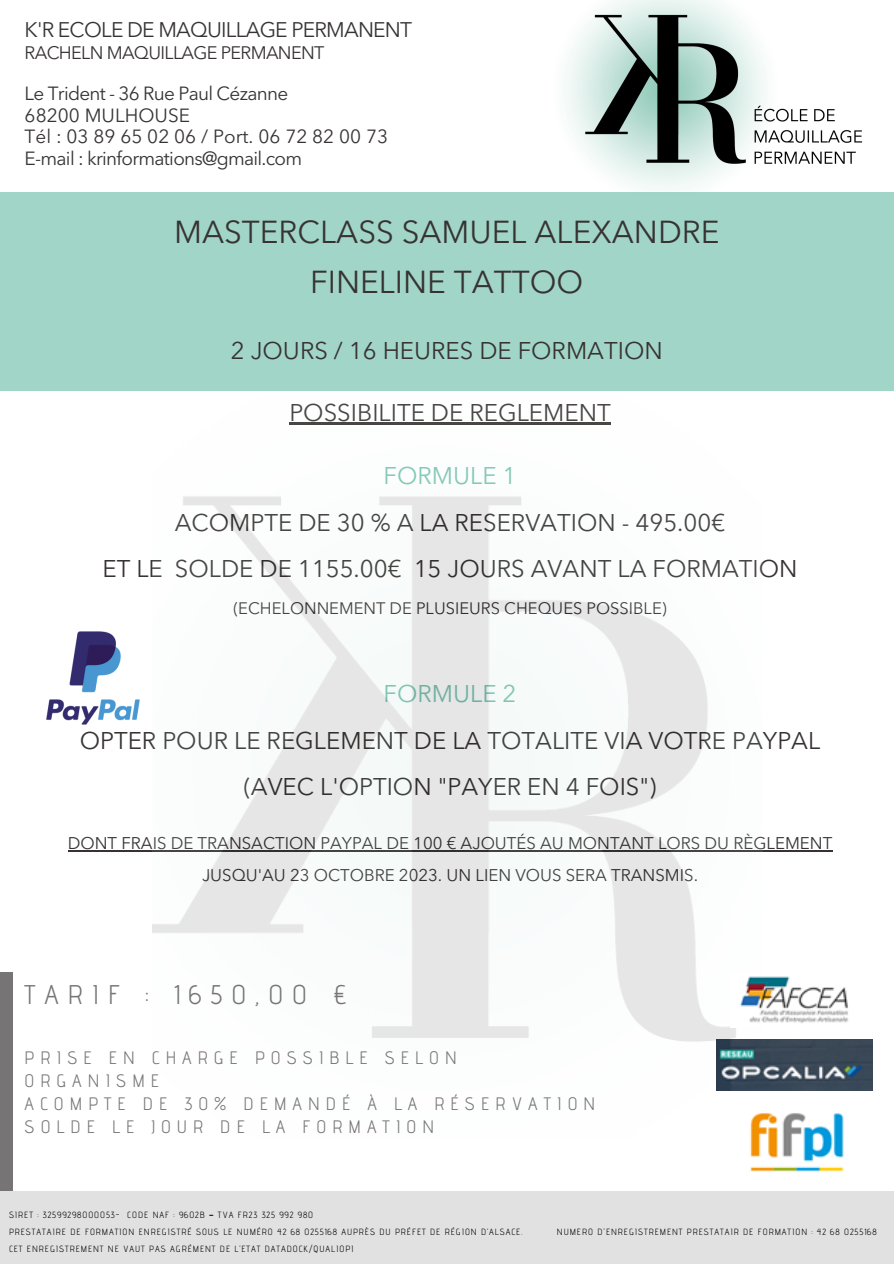
<style>
.page{position:relative;width:894px;height:1264px;background:#fff}
.page>*{position:absolute;margin:0;border:0;box-sizing:border-box;transform-origin:0 0}
.t1{font:31.5px/50.7px "Avenir Next LT Pro";color:#373333;text-align:center}
.t2{font:27px "Advent Pro";letter-spacing:.335em;color:#777475}
.t3{font:24px/46.5px "Avenir Next LT Pro";color:#373333;text-align:center}
.t4{font:21px "Avenir Next LT Pro";letter-spacing:-.035em;color:#373333}
.t5{font:18.9px/21.3px "Avenir Next LT Pro";letter-spacing:-.035em;color:#373333}
.t6{font:18px/23.1px "Advent Pro";letter-spacing:.335em;color:#777475}
.t7{font:18px "Avenir Next LT Pro";letter-spacing:-.035em;color:#373333}
.t8{font:16.8px/32.2px "Avenir Next LT Pro";color:#373333;text-align:center}
.t9{font:16.5px "Avenir Next LT Pro";color:#373333}
.t10{font:9px "Advent Pro";letter-spacing:.105em;color:#000}
.s1{color:#7bc5b1}
.s2{font-family:"Noto Sans Gurmukhi";font-weight:700}
</style>
<div class="page">
<div style="left:0;top:1191px;width:893px;height:72px;background:#e1e1e1"></div>
<div style="left:0;top:972px;width:12px;height:219px;background:#777475"></div>
<img style="left:565px;top:0;width:298px;height:190px">
<div style="left:0;top:192px;width:893px;height:198px;background:#a1d5c7"></div>
<hr style="left:68px;top:850px;width:764px;height:2px;background:#373333">
<img style="left:152px;top:422px;width:610px;height:669px">
<img style="left:46px;top:631px;width:128px;height:93px">
<img style="left:716px;top:1039px;width:155px;height:51px">
<img style="left:730px;top:972px;width:118px;height:55px">
<img style="left:750px;top:1113px;width:94px;height:59px">
<h3 class="t4" style="left:25px;top:22px;width:389px">K'R ECOLE DE MAQUILLAGE PERMANENT</h3>
<h3 class="t7" style="left:25px;top:45px;width:301px">RACHELN MAQUILLAGE PERMANENT</h3>
<h3 class="t5" style="left:25px;top:85px;width:265px">Le Trident - 36 Rue Paul Cézanne<br>68200 MULHOUSE</h3>
<h6 class="t5" style="left:25px;top:128px;width:365px">Tél : 03 89 65 02 06 / Port. 06 72 82 00 73<br>E-mail : krinformations@gmail.com</h6>
<p class="t1" style="left:174px;top:209px;width:546px">MASTERCLASS SAMUEL ALEXANDRE<br>FINELINE TATTOO</p>
<p class="t3" style="left:231px;top:329px;width:433px">2 JOURS / 16 HEURES DE FORMATION</p>
<h4 class="t3" style="left:289px;top:391px;width:323px">POSSIBILITE DE REGLEMENT</h4>
<h5 class="t3" style="left:102px;top:455px;width:696px"><span class="s1">FORMULE 1<br></span>ACOMPTE DE 30 % A LA RESERVATION - 495.00€<br>ET LE SOLDE DE 1155.00€ 15 JOURS AVANT LA FORMATION</h5>
<h5 class="t9" style="left:233px;top:601px;width:435px">(ECHELONNEMENT DE PLUSIEURS CHEQUES POSSIBLE)</h5>
<p class="t3" style="left:80px;top:672px;width:742px"><span class="s1">FORMULE 2<br></span>OPTER POUR LE REGLEMENT DE LA TOTALITE VIA VOTRE PAYPAL (AVEC L'OPTION "PAYER EN 4 FOIS")</p>
<p class="t8" style="left:68px;top:828px;width:765px">DONT FRAIS DE TRANSACTION PAYPAL DE 100 € AJOUTÉS AU MONTANT LORS DU RÈGLEMENT<br>JUSQU'AU 23 OCTOBRE 2023. UN LIEN VOUS SERA TRANSMIS.</p>
<p class="t2" style="left:25px;top:977px;width:323px">TARIF : 1650,00 €</p>
<p class="t6" style="left:25px;top:1045px;width:572px">PRISE EN CHARGE POSSIBLE SELON<br>ORGANISME<br>ACOMPTE DE 30% DEMANDÉ À LA RÉSERVATION<br>SOLDE LE JOUR DE LA FORMATION</p>
<p class="t10" style="left:9px;top:1209px;width:305px">SIRET : 32599298000053- CODE NAF : 9602B <span class="s2">–</span> TVA FR23 325 992 980</p>
<p class="t10" style="left:9px;top:1225px;width:515px">PRESTATAIRE DE FORMATION ENREGISTRÉ SOUS LE NUMÉRO 42 68 0255168 AUPRÈS DU PRÉFET DE RÉGION D’ALSACE.</p>
<p class="t10" style="left:9px;top:1242px;width:346px">CET ENREGISTREMENT NE VAUT PAS AGRÉMENT DE L’ETAT DATADOCK/QUALIOPI</p>
<h1 class="t10" style="left:556px;top:1226px;width:321px">NUMERO D'ENREGISTREMENT PRESTATAIR DE FORMATION : 42 68 0255168</h1>
</div>
